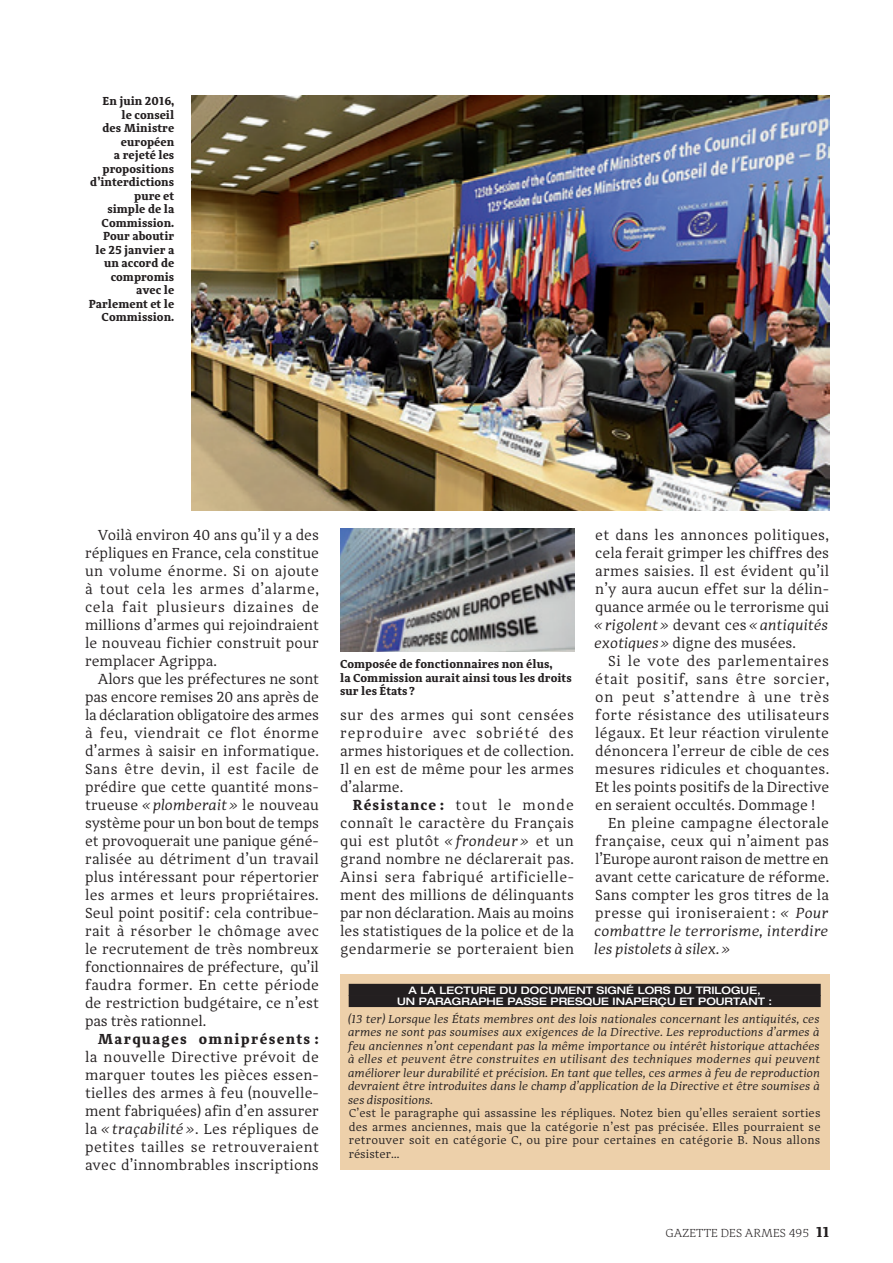
<style>
.page{position:relative;width:893px;height:1263px;background:#fff}
.page>*{position:absolute;margin:0;border:0;box-sizing:border-box;transform-origin:0 0}
.GA-Texte_courant{font:15px/18px "Adagio Serif";letter-spacing:.005em;color:#231f20;text-align:justify}
.GA-Légende{font:700 12px/13.5px "Adagio Serif";color:#231f20}
.t1{font:300 12px "Adagio Serif";letter-spacing:.01em;color:#231f20}
.Réglo-Texte_encadré{font:italic 11.85px/13.5px "Adagio Serif";color:#231f20;text-align:justify}
.Réglo-Texte_encadré-2{font:11.85px/13.5px "Adagio Serif";letter-spacing:.02em;color:#231f20;text-align:justify}
.Reglo-Titre_encadré{font:500 expanded 10.35px "Helvetica Neue";color:#fff}
.s1{font-style:italic}
.s2{font-weight:700}
.s3{font-weight:700;font-size:15px}
</style>
<div class="page">
<div style="left:340px;top:974px;width:489px;height:196px;background:#edd0aa"></div>
<div style="left:349px;top:984px;width:472px;height:12px;background:#231f20"></div>
<div style="left:349px;top:995px;width:472px;height:12px;background:#231f20"></div>
<img style="left:191px;top:96px;width:638px;height:415px">
<img style="left:340px;top:529px;width:234px;height:123px">
<p class="GA-Légende" style="left:89px;top:95px;width:87px;text-align:right">En juin 2016,<br>le conseil<br>des Ministre européen<br>a rejeté les propositions d’interdictions pure et<br>simple de la<br>Commission.<br>Pour aboutir<br>le 25 janvier a un accord de compromis avec le<br>Parlement et le<br>Commission.</p>
<p class="GA-Texte_courant" style="left:85px;top:526px;width:235px;text-indent:13px">Voilà environ 40 ans qu’il y a des répliques en France, cela constitue un volume énorme. Si on ajoute à tout cela les armes d’alarme, cela fait plusieurs dizaines de millions d’armes qui rejoindraient le nouveau fichier construit pour remplacer Agrippa.</p>
<p class="GA-Texte_courant" style="left:85px;top:670px;width:235px;text-indent:13px">Alors que les préfectures ne sont pas encore remises 20 ans après de la déclaration obligatoire des armes à feu, viendrait ce flot énorme d’armes à saisir en informatique.<br>Sans être devin, il est facile de prédire que cette quantité mons&shy;trueuse <span class="s1">«plomberait»</span> le nouveau système pour un bon bout de temps et provoquerait une panique géné&shy;ralisée au détriment d’un travail plus intéressant pour répertorier les armes et leurs propriétaires.<br>Seul point positif : cela contribue&shy;rait à résorber le chômage avec le recrutement de très nombreux fonctionnaires de préfecture, qu’il faudra former. En cette période de restriction budgétaire, ce n’est pas très rationnel.</p>
<p class="GA-Texte_courant" style="left:85px;top:1030px;width:235px;text-indent:13px"><span class="s2">Marquages omniprésents : </span>la nouvelle Directive prévoit de marquer toutes les pièces essen&shy;tielles des armes à feu (nouvelle&shy;ment fabriquées) afin d’en assurer la <span class="s1">« traçabilité »</span>. Les répliques de petites tailles se retrouveraient avec d’innombrables inscriptions</p>
<p class="GA-Légende" style="left:340px;top:658px;width:233px">Composée de fonctionnaires non élus,<br>la Commission aurait ainsi tous les droits sur les États ?</p>
<p class="GA-Texte_courant" style="left:340px;top:706px;width:235px">sur des armes qui sont censées reproduire avec sobriété des armes historiques et de collection.<br>Il en est de même pour les armes d’alarme.</p>
<p class="GA-Texte_courant" style="left:340px;top:796px;width:236px;text-indent:13px"><span class="s2">Résistance :</span> tout le monde connaît le caractère du Français qui est plutôt <span class="s1">« frondeur »</span> et un grand nombre ne déclarerait pas.<br>Ainsi sera fabriqué artificielle&shy;ment des millions de délinquants par non déclaration. Mais au moins les statistiques de la police et de la gendarmerie se porteraient bien</p>
<p class="GA-Texte_courant" style="left:595px;top:526px;width:235px">et dans les annonces politiques, cela ferait grimper les chiffres des armes saisies. Il est évident qu’il n’y aura aucun effet sur la délin&shy;quance armée ou le terrorisme qui <span class="s1">« rigolent»</span> devant ces <span class="s1">«antiquités exotiques»</span> digne des musées.</p>
<p class="GA-Texte_courant" style="left:595px;top:652px;width:236px;text-indent:13px">Si le vote des parlementaires était positif, sans être sorcier, on peut s’attendre à une très forte résistance des utilisateurs légaux. Et leur réaction virulente dénoncera l’erreur de cible de ces mesures ridicules et choquantes.<br>Et les points positifs de la Directive en seraient occultés. Dommage !</p>
<p class="GA-Texte_courant" style="left:595px;top:814px;width:235px;text-indent:13px">En pleine campagne électorale française, ceux qui n’aiment pas l’Europe auront raison de mettre en avant cette caricature de réforme.<br>Sans compter les gros titres de la presse qui ironiseraient : <span class="s1">« Pour combattre le terrorisme, interdire les pistolets à silex.»</span></p>
<p class="Reglo-Titre_encadré" style="left:408px;top:983px;width:354px">A LA LECTURE DU DOCUMENT SIGNÉ LORS DU TRILOGUE,</p>
<p class="Reglo-Titre_encadré" style="left:397px;top:995px;width:377px">UN PARAGRAPHE PASSE PRESQUE INAPERÇU ET POURTANT :</p>
<p class="Réglo-Texte_encadré" style="left:349px;top:1012px;width:474px">(13 ter) Lorsque les États membres ont des lois nationales concernant les antiquités, ces armes ne sont pas soumises aux exigences de la Directive. Les reproductions d’armes à feu anciennes n’ont cependant pas la même importance ou intérêt historique attachées à elles et peuvent être construites en utilisant des techniques modernes qui peuvent améliorer leur durabilité et précision. En tant que telles, ces armes à feu de reproduction devraient être introduites dans le champ d’application de la Directive et être soumises à ses dispositions.</p>
<p class="Réglo-Texte_encadré-2" style="left:349px;top:1106px;width:473px">C’est le paragraphe qui assassine les répliques. Notez bien qu’elles seraient sorties des armes anciennes, mais que la catégorie n’est pas précisée. Elles pourraient se retrouver soit en catégorie C, ou pire pour certaines en catégorie B. Nous allons résister…</p>
<p class="t1" style="left:666px;top:1226px;width:165px">GAZETTE DES ARMES 495 <span class="s3">11</span></p>
</div>
